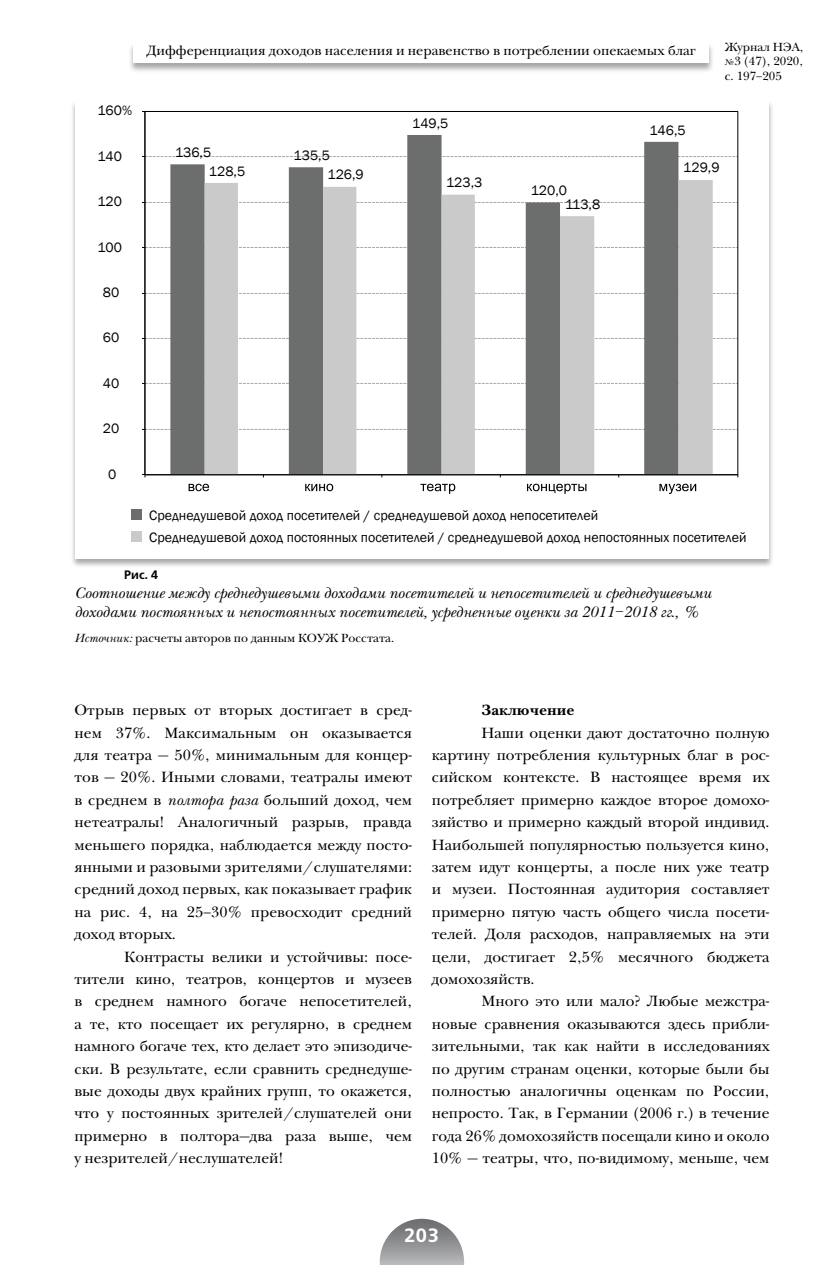
<style>
.page{position:relative;width:839px;height:1265px;background:#fff}
.page>*{position:absolute;margin:0;border:0;box-sizing:border-box;transform-origin:0 0}
.t1{font:600 19.25px "Free Set";color:#fff}
.t2{font:italic 15.75px/18.9px "New Baskerville C";color:#000}
.t3{font:15.4px/22.4px "New Baskerville ITC";color:#000;text-align:justify}
.t4{font:700 15.4px "New Baskerville ITC";color:#000}
.t5{font:14px/22.1px "Franklin Gothic";color:#000}
.t6{font:14px "New Baskerville C";color:#000}
.t7{font:12.25px "New Baskerville ITC";color:#000}
.t8{font:12.25px/14.7px "New Baskerville C";color:#000;text-align:justify}
.t9{font:600 12.25px "Free Set";color:#000}
.s1{font-size:8.75px}
.s2{font-style:italic}
</style>
<div class="page">
<div style="left:128px;top:42px;width:586px;height:31px;background:#000;opacity:.35"></div>
<div style="left:133px;top:42px;width:576px;height:21px;background:#fff"></div>
<svg style="left:379px;top:1219px;width:85px;height:46px"></svg>
<div style="left:70px;top:100px;width:703px;height:468px;background:#000;opacity:.35"></div>
<div style="left:75px;top:100px;width:693px;height:458px;background:#fff"></div>
<svg style="left:170px;top:135px;width:508px;height:339px"></svg>
<svg style="left:205px;top:180px;width:507px;height:294px"></svg>
<hr style="left:144px;top:111px;width:1px;height:364px;background:#000">
<svg style="left:142px;top:429px;width:595px;height:1px"></svg>
<svg style="left:142px;top:383px;width:595px;height:1px"></svg>
<svg style="left:142px;top:338px;width:595px;height:1px"></svg>
<svg style="left:142px;top:293px;width:595px;height:1px"></svg>
<svg style="left:142px;top:247px;width:595px;height:1px"></svg>
<svg style="left:142px;top:202px;width:595px;height:1px"></svg>
<svg style="left:142px;top:156px;width:595px;height:1px"></svg>
<svg style="left:142px;top:111px;width:595px;height:1px"></svg>
<hr style="left:145px;top:474px;width:592px;height:1px;background:#000">
<svg style="left:188px;top:484px;width:21px;height:7px"></svg>
<svg style="left:305px;top:484px;width:28px;height:7px"></svg>
<svg style="left:420px;top:484px;width:35px;height:10px"></svg>
<svg style="left:527px;top:484px;width:59px;height:10px"></svg>
<svg style="left:659px;top:484px;width:37px;height:10px"></svg>
<div style="left:131px;top:509px;width:10px;height:11px;background:#6c6d6d"></div>
<div style="left:131px;top:531px;width:10px;height:11px;background:#cbcaca"></div>
<p class="t5" style="left:97px;top:100px;width:36px">160%</p>
<p class="t5" style="left:97px;top:145px;width:26px">140</p>
<p class="t5" style="left:97px;top:191px;width:26px">120</p>
<p class="t5" style="left:97px;top:236px;width:26px">100</p>
<p class="t5" style="left:103px;top:282px;width:18px">80</p>
<p class="t5" style="left:103px;top:327px;width:18px">60</p>
<p class="t5" style="left:103px;top:372px;width:18px">40</p>
<p class="t5" style="left:103px;top:418px;width:18px">20</p>
<p class="t5" style="left:108px;top:463px;width:10px">0</p>
<p class="t6" style="left:146px;top:42px;width:551px">Дифференциация доходов населения и неравенство в потреблении опекаемых благ</p>
<p class="t5" style="left:412px;top:113px;width:38px">149,5</p>
<p class="t5" style="left:649px;top:119px;width:38px">146,5</p>
<p class="t8" style="left:724px;top:39px;width:80px">Журнал НЭА, <span class="s1">№</span>3 (47), 2020, с. 197–205</p>
<p class="t5" style="left:175px;top:142px;width:38px">136,5</p>
<p class="t5" style="left:293px;top:144px;width:38px">135,5</p>
<p class="t5" style="left:209px;top:160px;width:38px">128,5</p>
<p class="t5" style="left:327px;top:164px;width:38px">126,9</p>
<p class="t5" style="left:446px;top:172px;width:38px">123,3</p>
<p class="t5" style="left:530px;top:180px;width:38px">120,0</p>
<p class="t5" style="left:565px;top:194px;width:37px">113,8</p>
<p class="t5" style="left:683px;top:157px;width:38px">129,9</p>
<p class="t5" style="left:149px;top:504px;width:598px">Среднедушевой доход посетителей / среднедушевой доход непосетителей<br>Среднедушевой доход постоянных посетителей / среднедушевой доход непостоянных посетителей</p>
<p class="t9" style="left:124px;top:568px;width:36px">Рис. 4</p>
<p class="t2" style="left:74px;top:584px;width:638px">Соотношение между среднедушевыми доходами посетителей и непосетителей и среднедушевыми доходами постоянных и непостоянных посетителей, усредненные оценки за 2011–2018 гг., %</p>
<p class="t7" style="left:74px;top:630px;width:321px"><span class="s2">Источник:</span> расчеты авторов по данным КОУЖ Росстата.</p>
<p class="t3" style="left:74px;top:699px;width:339px">Отрыв первых от вторых достигает в сред&shy;нем 37%. Максимальным он оказывается для театра — 50%, минимальным для концер&shy;тов — 20%. Иными словами, театралы имеют в среднем в <span class="s2">полтора раза</span> больший доход, чем нетеатралы! Аналогичный разрыв, правда меньшего порядка, наблюдается между посто&shy;янными и разовыми зрителями/слушателями: средний доход первых, как показывает график на рис. 4, на 25–30% превосходит средний доход вторых.</p>
<p class="t3" style="left:74px;top:946px;width:339px;text-indent:50px">Контрасты велики и устойчивы: посе&shy;тители кино, театров, концертов и музеев в среднем намного богаче непосетителей, а те, кто посещает их регулярно, в среднем намного богаче тех, кто делает это эпизодиче&shy;ски. В результате, если сравнить среднедуше&shy;вые доходы двух крайних групп, то окажется, что у постоянных зрителей/слушателей они примерно в полтора—два раза выше, чем у незрителей/неслушателей!</p>
<p class="t4" style="left:481px;top:701px;width:94px">Заключение</p>
<p class="t3" style="left:432px;top:722px;width:339px;text-indent:50px">Наши оценки дают достаточно полную картину потребления культурных благ в рос&shy;сийском контексте. В настоящее время их потребляет примерно каждое второе домохо&shy;зяйство и примерно каждый второй индивид.<br>Наибольшей популярностью пользуется кино, затем идут концерты, а после них уже театр и музеи. Постоянная аудитория составляет примерно пятую часть общего числа посети&shy;телей. Доля расходов, направляемых на эти цели, достигает 2,5% месячного бюджета домохозяйств.</p>
<p class="t3" style="left:432px;top:991px;width:339px;text-indent:50px">Много это или мало? Любые межстра&shy;новые сравнения оказываются здесь прибли&shy;зительными, так как найти в исследованиях по другим странам оценки, которые были бы полностью аналогичны оценкам по России, непросто. Так, в Германии (2006 г.) в течение года 26% домохозяйств посещали кино и около 10% — театры, что, по-видимому, меньше, чем</p>
<p class="t1" style="left:403px;top:1224px;width:37px">203</p>
</div>
